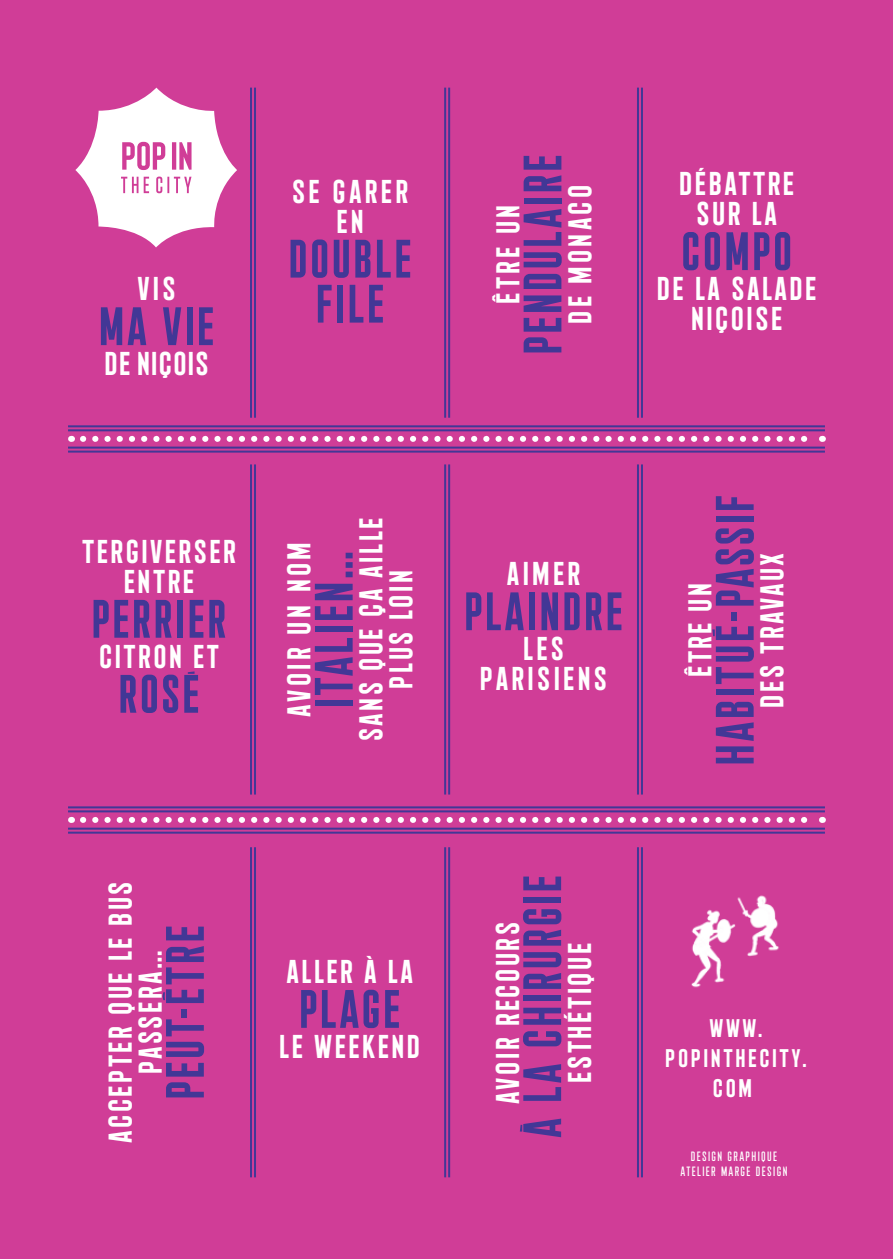
<style>
.page{position:relative;width:893px;height:1259px;background:#d03d97}
.page>*{position:absolute;margin:0;border:0;box-sizing:border-box;transform-origin:0 0}
.t1{font:700 54px/45px "Plaak 42 Extracondensed";letter-spacing:.05em;color:#423796;text-align:center}
.t2{font:700 33px/30px "Plaak 43 Condensed";letter-spacing:.075em;color:#fff;text-align:center}
.t3{font:700 33px/30px "Plaak 43 Condensed";letter-spacing:.1em;color:#fff;text-align:center}
.t4{font:700 33px "Plaak 43 Condensed";letter-spacing:.04em;color:#fff}
.t5{font:700 25.5px/30px "Plaak 43 Condensed";letter-spacing:.1em;color:#fff;text-align:center}
.t6{font:300 13.5px "Plaak 33 Extracondensed";letter-spacing:.1em;color:#fff}
</style>
<div class="page">
<hr style="left:68px;top:446px;width:757px;height:2px;background:#423796">
<hr style="left:68px;top:450px;width:757px;height:2px;background:#423796">
<hr style="left:68px;top:425px;width:757px;height:2px;background:#423796">
<hr style="left:68px;top:429px;width:757px;height:2px;background:#423796">
<svg style="left:83px;top:436px;width:725px;height:6px"></svg>
<hr style="left:68px;top:827px;width:757px;height:2px;background:#423796">
<hr style="left:68px;top:831px;width:757px;height:2px;background:#423796">
<hr style="left:68px;top:806px;width:757px;height:2px;background:#423796">
<hr style="left:68px;top:810px;width:757px;height:2px;background:#423796">
<svg style="left:83px;top:817px;width:725px;height:6px"></svg>
<hr style="left:254px;top:847px;width:2px;height:330px;background:#423796">
<hr style="left:250px;top:847px;width:2px;height:330px;background:#423796">
<hr style="left:448px;top:847px;width:2px;height:330px;background:#423796">
<hr style="left:444px;top:847px;width:2px;height:330px;background:#423796">
<hr style="left:641px;top:847px;width:2px;height:330px;background:#423796">
<hr style="left:637px;top:847px;width:2px;height:330px;background:#423796">
<hr style="left:254px;top:464px;width:2px;height:330px;background:#423796">
<hr style="left:250px;top:464px;width:2px;height:330px;background:#423796">
<hr style="left:448px;top:464px;width:2px;height:330px;background:#423796">
<hr style="left:444px;top:464px;width:2px;height:330px;background:#423796">
<hr style="left:641px;top:464px;width:2px;height:330px;background:#423796">
<hr style="left:637px;top:464px;width:2px;height:330px;background:#423796">
<hr style="left:254px;top:88px;width:2px;height:330px;background:#423796">
<hr style="left:250px;top:88px;width:2px;height:330px;background:#423796">
<hr style="left:448px;top:88px;width:2px;height:330px;background:#423796">
<hr style="left:444px;top:88px;width:2px;height:330px;background:#423796">
<hr style="left:641px;top:88px;width:2px;height:330px;background:#423796">
<hr style="left:637px;top:88px;width:2px;height:330px;background:#423796">
<svg style="left:75px;top:88px;width:162px;height:159px"></svg>
<img style="left:691px;top:895px;width:88px;height:93px">
<p class="t2" style="left:137px;top:273px;width:40px">VIS</p>
<p class="t1" style="left:99px;top:304px;width:117px">MA VIE</p>
<p class="t4" style="left:105px;top:346px;width:106px">DE NIÇOIS</p>
<p class="t3" style="left:292px;top:175px;width:118px">SE GARER<br>EN</p>
<p class="t1" style="left:289px;top:236px;width:124px">DOUBLE<br>FILE</p>
<p class="t2" style="left:82px;top:535px;width:155px">TERGIVERSER</p>
<p class="t2" style="left:124px;top:565px;width:72px">ENTRE</p>
<p class="t1" style="left:92px;top:596px;width:136px">PERRIER</p>
<p class="t2" style="left:99px;top:640px;width:121px">CITRON ET</p>
<p class="t1" style="left:119px;top:671px;width:82px">ROSÉ</p>
<p class="t2" style="left:356px;top:741px;width:225px;rotate:-90deg">SANS QUE ÇA AILLE<br>PLUS LOIN</p>
<p class="t3" style="left:284px;top:716px;width:176px;rotate:-90deg">AVOIR UN NOM</p>
<p class="t1" style="left:312px;top:708px;width:159px;rotate:-90deg">ITALIEN…</p>
<p class="t2" style="left:105px;top:1143px;width:263px;rotate:-90deg">ACCEPTER QUE LE BUS<br>PASSERA…</p>
<p class="t1" style="left:163px;top:1099px;width:175px;rotate:-90deg">PEUT-ÊTRE</p>
<p class="t2" style="left:286px;top:955px;width:128px">ALLER À LA</p>
<p class="t1" style="left:299px;top:986px;width:102px">PLAGE</p>
<p class="t2" style="left:279px;top:1030px;width:142px">LE WEEKEND</p>
<p class="t1" style="left:520px;top:354px;width:201px;rotate:-90deg">PENDULAIRE</p>
<p class="t3" style="left:564px;top:324px;width:140px;rotate:-90deg">DE MONACO</p>
<p class="t2" style="left:492px;top:304px;width:100px;rotate:-90deg">ÊTRE UN</p>
<p class="t2" style="left:679px;top:168px;width:116px">DÉBATTRE<br>SUR LA</p>
<p class="t1" style="left:681px;top:229px;width:112px">COMPO</p>
<p class="t2" style="left:657px;top:273px;width:161px">DE LA SALADE<br>NIÇOISE</p>
<p class="t2" style="left:507px;top:558px;width:75px">AIMER</p>
<p class="t1" style="left:464px;top:589px;width:160px">PLAINDRE</p>
<p class="t3" style="left:480px;top:633px;width:129px">LES<br>PARISIENS</p>
<p class="t1" style="left:712px;top:765px;width:272px;rotate:-90deg">HABITUÉ-PASSIF</p>
<p class="t2" style="left:756px;top:707px;width:156px;rotate:-90deg">DES TRAVAUX</p>
<p class="t2" style="left:684px;top:677px;width:95px;rotate:-90deg">ÊTRE UN</p>
<p class="t1" style="left:520px;top:1138px;width:264px;rotate:-90deg">À LA CHIRURGIE</p>
<p class="t2" style="left:492px;top:1103px;width:183px;rotate:-90deg">AVOIR RECOURS</p>
<p class="t2" style="left:564px;top:1082px;width:141px;rotate:-90deg">ESTHÉTIQUE</p>
<p class="t5" style="left:710px;top:1012px;width:55px">WWW.</p>
<p class="t5" style="left:665px;top:1042px;width:143px">POPINTHECITY.<br>COM</p>
<p class="t6" style="left:691px;top:1149px;width:88px">DESIGN GRAPHIQUE</p>
<p class="t6" style="left:680px;top:1164px;width:108px">ATELIER MARGE DESIGN</p>
</div>
